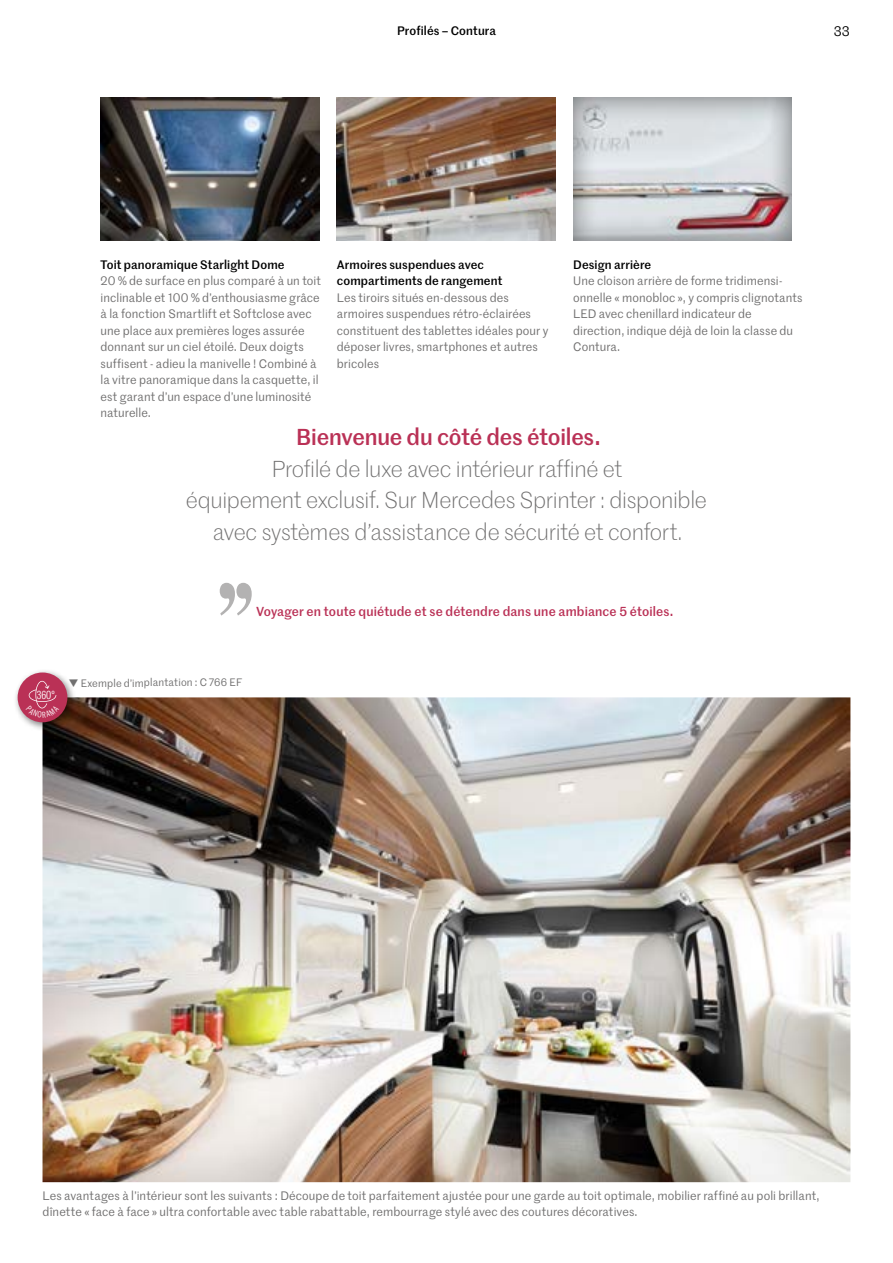
<style>
.page{position:relative;width:893px;height:1263px;background:#fff}
.page>*{position:absolute;margin:0;border:0;box-sizing:border-box;transform-origin:0 0}
.t1{font:300 22.5px/31.5px "Marr Sans";letter-spacing:-.01em;color:#706f6f;text-align:center}
.t2{font:500 22.5px "Marr Sans";letter-spacing:-.01em;color:#ba3156}
.t3{font:13.5px "Marr Sans";color:#000}
.t4{font:500 12.75px "Marr Sans";letter-spacing:.01em;color:#ba3156}
.t5{font:12px/16.5px "Marr Sans";letter-spacing:.005em;color:#706f6f}
.t6{font:500 12px/16.5px "Marr Sans";letter-spacing:.01em;color:#000}
.t7{font:11.25px "Marr Sans Cond";color:#fff}
.t8{font:10.5px "Marr Sans";letter-spacing:.005em;color:#706f6f}
</style>
<div class="page">
<img style="left:101px;top:98px;width:218px;height:143px">
<img style="left:337px;top:98px;width:219px;height:143px">
<div style="left:561px;top:86px;width:244px;height:156px;background:#000;opacity:.5"></div>
<img style="left:43px;top:697px;width:807px;height:485px">
<div style="left:13px;top:668px;width:64px;height:63px;background:#000;opacity:.5"></div>
<div style="left:18px;top:672px;width:49px;height:50px;background:#ba3156;border-radius:50%"></div>
<svg style="left:220px;top:583px;width:32px;height:33px"></svg>
<svg style="left:26px;top:681px;width:33px;height:37px"></svg>
<p class="t6" style="left:397px;top:22px;width:101px">Profilés – Contura</p>
<p class="t3" style="left:834px;top:22px;width:18px">33</p>
<p class="t6" style="left:101px;top:255px;width:185px">Toit panoramique Starlight Dome</p>
<p class="t5" style="left:101px;top:272px;width:222px">20 % de surface en plus comparé à un toit inclinable et 100 % d’enthousiasme grâce à la fonction Smartlift et Softclose avec une place aux premières loges assurée donnant sur un ciel étoilé. Deux doigts suffisent - adieu la manivelle ! Combiné à la vitre panoramique dans la casquette, il est garant d’un espace d’une luminosité naturelle.</p>
<h1 class="t2" style="left:296px;top:421px;width:306px">Bienvenue du côté des étoiles.</h1>
<h1 class="t1" style="left:186px;top:452px;width:522px">Profilé de luxe avec intérieur raffiné et<br>équipement exclusif. Sur Mercedes Sprinter : disponible avec systèmes d’assistance de sécurité et confort.</h1>
<p class="t6" style="left:337px;top:255px;width:167px">Armoires suspendues avec compartiments de rangement</p>
<p class="t5" style="left:337px;top:289px;width:213px">Les tiroirs situés en-dessous des armoires suspendues rétro-éclairées constituent des tablettes idéales pour y déposer livres, smartphones et autres bricoles</p>
<p class="t6" style="left:573px;top:255px;width:80px">Design arrière</p>
<p class="t5" style="left:573px;top:272px;width:231px">Une cloison arrière de forme tridimensi&shy;onnelle « monobloc », y compris clignotants LED avec chenillard indicateur de direction, indique déjà de loin la classe du Contura.</p>
<p class="t4" style="left:256px;top:602px;width:419px">Voyager en toute quiétude et se détendre dans une ambiance 5 étoiles.</p>
<p class="t7" style="left:37px;top:688px;width:20px">360°</p>
<p class="t8" style="left:69px;top:675px;width:175px">❑ Exemple d’implantation : C 766 EF</p>
<p class="t5" style="left:43px;top:1187px;width:779px">Les avantages à l’intérieur sont les suivants : Découpe de toit parfaitement ajustée pour une garde au toit optimale, mobilier raffiné au poli brillant, dînette « face à face » ultra confortable avec table rabattable, rembourrage stylé avec des coutures décoratives.</p>
</div>
